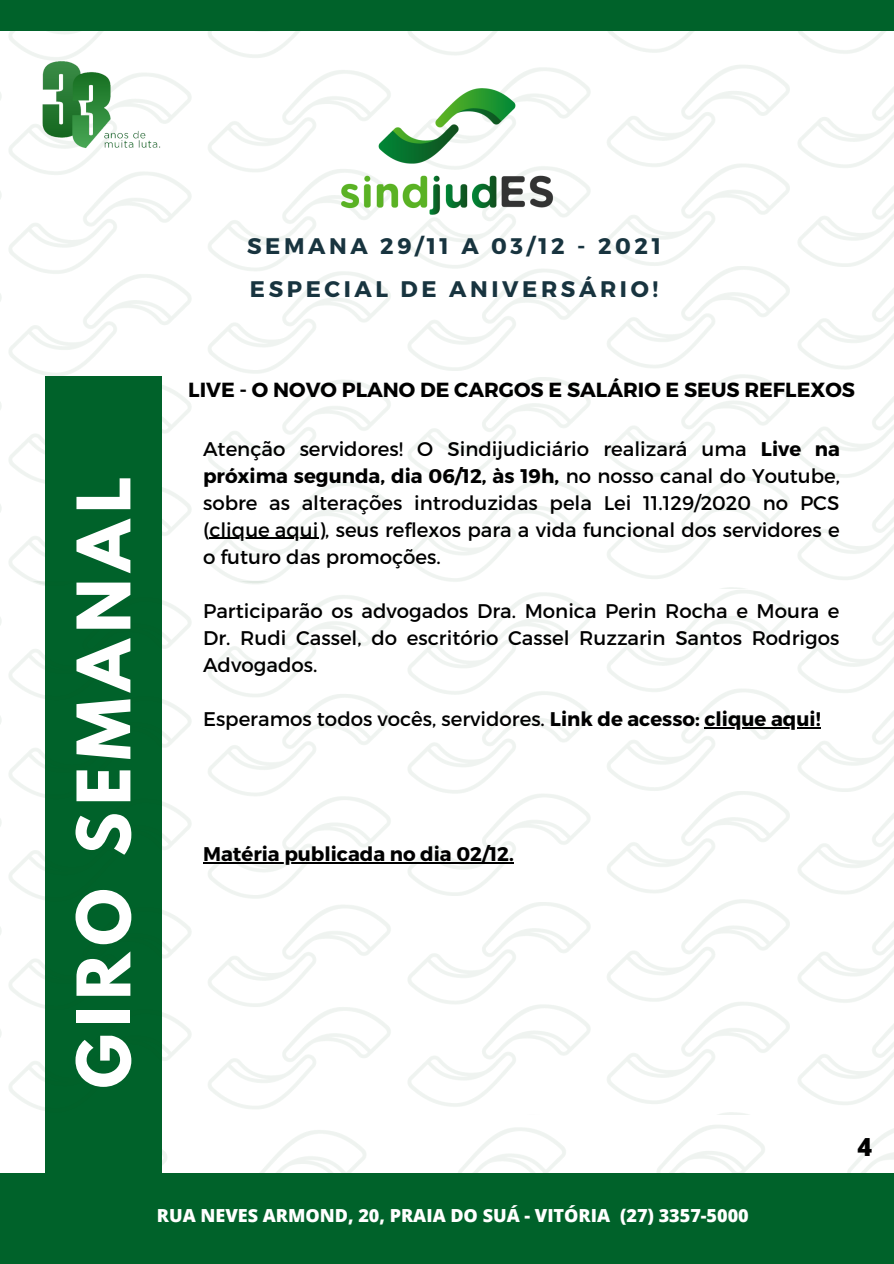
<style>
.page{position:relative;width:894px;height:1264px;background:#fff}
.page>*{position:absolute;margin:0;border:0;box-sizing:border-box;transform-origin:0 0}
.t1{font:700 65.25px "League Spartan";letter-spacing:.11em;color:#fff}
.t2{font:800 24.9px "Open Sans";color:#000}
.t3{font:700 22.5px "Montserrat";letter-spacing:.16em;color:#18343f}
.t4{font:700 20.4px "Montserrat";color:#000}
.t5{font:19.8px/27px "Montserrat";color:#000;text-align:justify}
.t6{font:700 19.8px "Montserrat";color:#000}
.t7{font:800 18px "Open Sans";color:#fff}
.s1{font-weight:700}
</style>
<div class="page">
<img style="left:0;top:30px;width:893px;height:551px">
<img style="left:45px;top:1121px;width:848px;height:51px">
<div style="left:46px;top:376px;width:116px;height:829px;background:#00622a"></div>
<div style="left:0;top:1172px;width:893px;height:91px;background:#00622a"></div>
<div style="left:0;top:0;width:893px;height:30px;background:#00622a"></div>
<img style="left:0;top:581px;width:893px;height:533px">
<img style="left:302px;top:69px;width:289px;height:163px">
<hr style="left:209px;top:538px;width:109px;height:1px;background:#000">
<hr style="left:704px;top:727px;width:116px;height:1px;background:#000">
<hr style="left:203px;top:862px;width:310px;height:1px;background:#000">
<img style="left:0;top:30px;width:245px;height:158px">
<p class="t3" style="left:247px;top:231px;width:415px">SEMANA 29/11 A 03/12 - 2021</p>
<p class="t3" style="left:250px;top:274px;width:409px">ESPECIAL DE ANIVERSÁRIO!</p>
<p class="t1" style="left:72px;top:1088px;width:613px;rotate:-90deg">GIRO SEMANAL</p>
<p class="t4" style="left:188px;top:376px;width:668px">LIVE - O NOVO PLANO DE CARGOS E SALÁRIO E SEUS REFLEXOS</p>
<p class="t5" style="left:203px;top:434px;width:638px">Atenção servidores! O Sindijudiciário realizará uma <span class="s1">Live na próxima segunda, dia 06/12, às 19h,</span> no nosso canal do Youtube, sobre as alterações introduzidas pela Lei 11.129/2020 no PCS (clique aqui), seus reflexos para a vida funcional dos servidores e o futuro das promoções.</p>
<p class="t5" style="left:203px;top:596px;width:637px">Participarão os advogados Dra. Monica Perin Rocha e Moura e Dr. Rudi Cassel, do escritório Cassel Ruzzarin Santos Rodrigos Advogados.</p>
<p class="t5" style="left:203px;top:704px;width:619px">Esperamos todos vocês, servidores. <span class="s1">Link de acesso: clique aqui!</span></p>
<p class="t6" style="left:203px;top:841px;width:312px">Matéria publicada no dia 02/12.</p>
<p class="t7" style="left:157px;top:1203px;width:593px">RUA NEVES ARMOND, 20, PRAIA DO SUÁ - VITÓRIA (27) 3357-5000</p>
<p class="t2" style="left:857px;top:1129px;width:16px">4</p>
</div>
